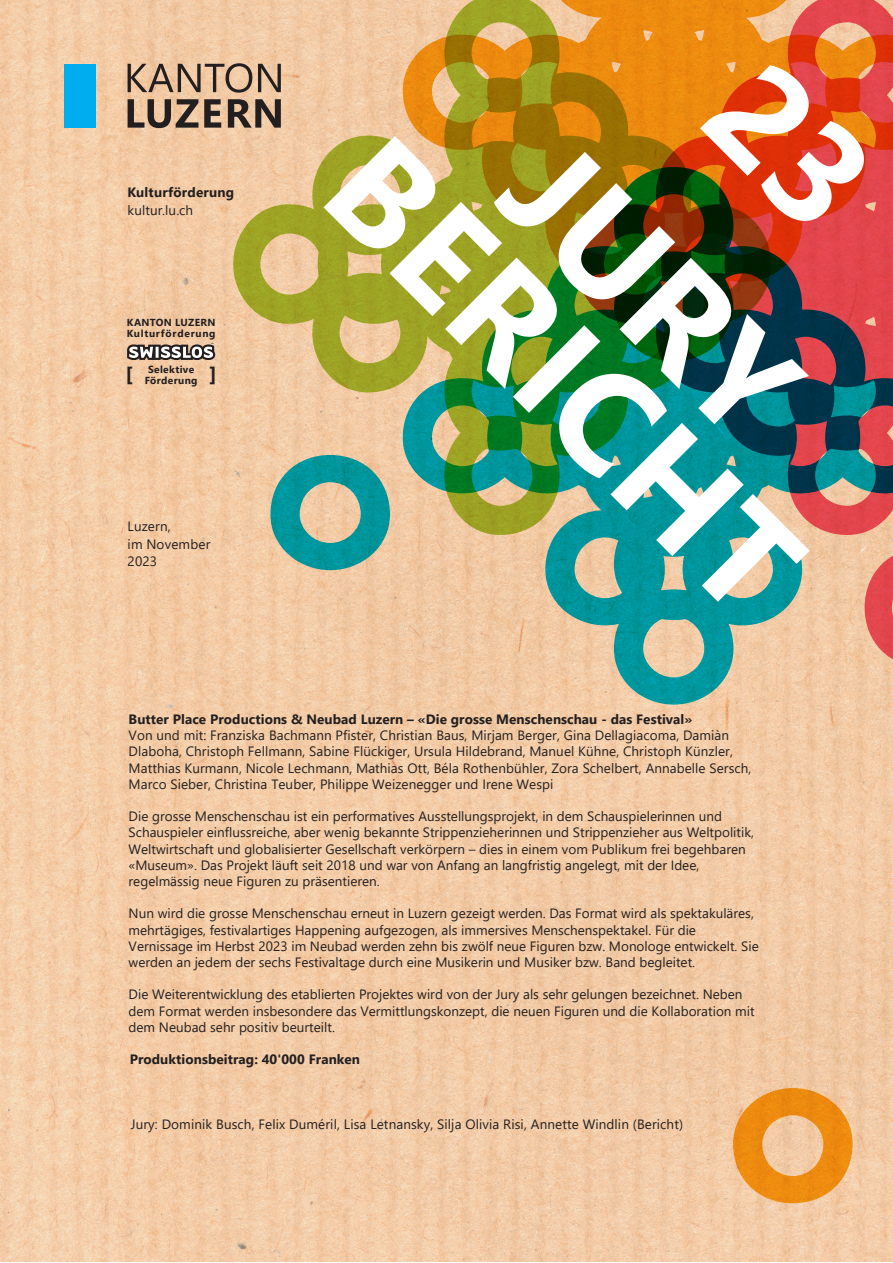
<style>
.page{position:relative;width:893px;height:1263px;background:#fff}
.page>*{position:absolute;margin:0;border:0;box-sizing:border-box;transform-origin:0 0}
.t1{font:700 144.3px "Segoe UI";color:#fff}
.t2{font:13.5px/16.2px "Segoe UI";color:#231f20}
.t3{font:700 13.5px "Segoe UI";letter-spacing:.005em;color:#231f20}
.t4{font:700 10.2px/10.8px "Segoe UI";letter-spacing:.065em;color:#231f20}
.t5{font:700 10.2px/10.8px "Segoe UI";letter-spacing:.035em;color:#231f20}
</style>
<div class="page">
<img style="left:0;top:0;width:893px;height:1261px">
<svg style="left:733px;top:1088px;width:120px;height:115px;background:#eea54e"></svg>
<div style="left:64px;top:64px;width:32px;height:64px;background:#00aeef"></div>
<svg style="left:127px;top:0;width:766px;height:705px;background:#aa9b6b"></svg>
<p class="t3" style="left:128px;top:179px;width:108px">Kulturförderung</p>
<p class="t2" style="left:128px;top:201px;width:67px">kultur.lu.ch</p>
<p class="t4" style="left:127px;top:317px;width:90px">KANTON LUZERN<br>Kulturförderung</p>
<p class="t5" style="left:125px;top:363px;width:74px;text-indent:23px">Selektive <sup>[</sup> Förderung</p>
<p class="t2" style="left:128px;top:516px;width:84px;line-height:18px">Luzern,<br>im November</p>
<p class="t2" style="left:128px;top:551px;width:31px">2023</p>
<h1 class="t1" style="left:624px;top:69px;width:349px;rotate:45deg">JURY</h1>
<h1 class="t1" style="left:448px;top:67px;width:602px;rotate:45deg">BERICHT</h1>
<p class="t3" style="left:129px;top:706px;width:565px">Butter Place Productions &amp; Neubad Luzern – «Die grosse Menschenschau - das Festival»</p>
<p class="t2" style="left:129px;top:726px;width:624px">Von und mit: Franziska Bachmann Pfister, Christian Baus, Mirjam Berger, Gina Dellagiacoma, Damiàn Dlaboha, Christoph Fellmann, Sabine Flückiger, Ursula Hildebrand, Manuel Kühne, Christoph Künzler, Matthias Kurmann, Nicole Lechmann, Mathias Ott, Béla Rothenbühler, Zora Schelbert, Annabelle Sersch, Marco Sieber, Christina Teuber, Philippe Weizenegger und Irene Wespi</p>
<p class="t2" style="left:129px;top:807px;width:627px">Die grosse Menschenschau ist ein performatives Ausstellungsprojekt, in dem Schauspielerinnen und Schauspieler einflussreiche, aber wenig bekannte Strippenzieherinnen und Strippenzieher aus Weltpolitik, Weltwirtschaft und globalisierter Gesellschaft verkörpern – dies in einem vom Publikum frei begehbaren «Museum». Das Projekt läuft seit 2018 und war von Anfang an langfristig angelegt, mit der Idee, regelmässig neue Figuren zu präsentieren.</p>
<p class="t2" style="left:129px;top:904px;width:632px">Nun wird die grosse Menschenschau erneut in Luzern gezeigt werden. Das Format wird als spektakuläres, mehrtägiges, festivalartiges Happening aufgezogen, als immersives Menschenspektakel. Für die Vernissage im Herbst 2023 im Neubad werden zehn bis zwölf neue Figuren bzw. Monologe entwickelt. Sie werden an jedem der sechs Festivaltage durch eine Musikerin und Musiker bzw. Band begleitet.</p>
<p class="t2" style="left:129px;top:985px;width:628px">Die Weiterentwicklung des etablierten Projektes wird von der Jury als sehr gelungen bezeichnet. Neben dem Format werden insbesondere das Vermittlungskonzept, die neuen Figuren und die Kollaboration mit dem Neubad sehr positiv beurteilt.</p>
<p class="t3" style="left:130px;top:1047px;width:232px">Produktionsbeitrag: 40'000 Franken</p>
<p class="t2" style="left:131px;top:1115px;width:554px">Jury: Dominik Busch, Felix Duméril, Lisa Letnansky, Silja Olivia Risi, Annette Windlin (Bericht)</p>
</div>
